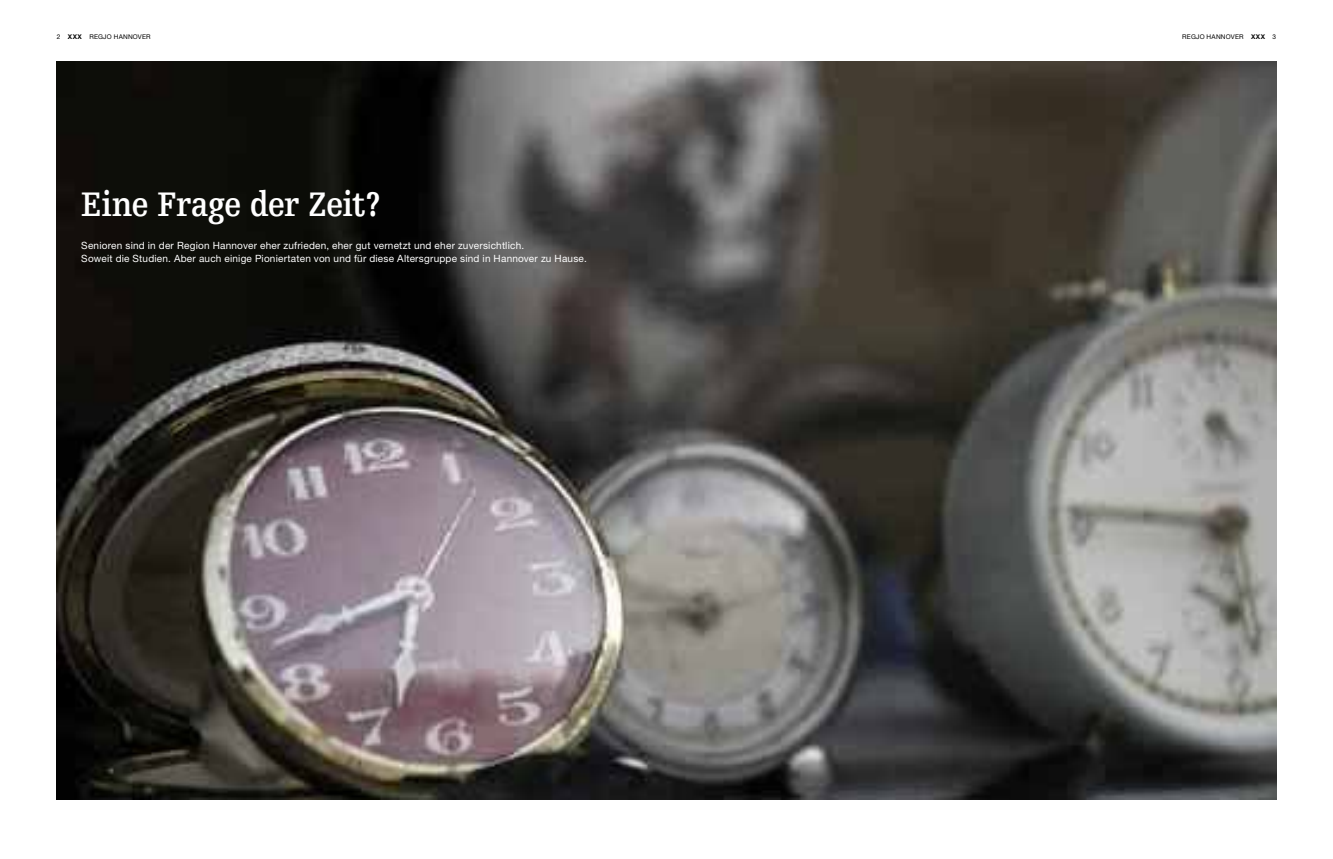
<style>
.page{position:relative;width:1333px;height:859px;background:#fff}
.page>*{position:absolute;margin:0;border:0;box-sizing:border-box;transform-origin:0 0}
.t1{font:700 36px "Egyptienne F";letter-spacing:-.015em;color:#fff;scale:.85 1}
.t2{font:10px/13px "Helvetica Neue LT";letter-spacing:.02em;color:#fff}
.t3{font:6.5px "Helvetica Neue LT";letter-spacing:.03em;color:#000}
.t4{font:700 6.5px "Helvetica Neue LT";color:#000}
.s1{font-weight:700}
.s2{font-weight:400}
</style>
<div class="page">
<img style="left:57px;top:62px;width:1219px;height:738px">
<p class="t3" style="left:57px;top:33px;width:93px">2 <span class="s1">XXX</span> regjo hannover</p>
<p class="t3" style="left:1182px;top:33px;width:60px">regjo hannover</p>
<p class="t4" style="left:1250px;top:33px;width:27px">XXX <span class="s2">3</span></p>
<h1 class="t1" style="left:81px;top:185px;width:354px">Eine Frage der Zeit?</h1>
<p class="t2" style="left:81px;top:239px;width:507px">Senioren sind in der Region Hannover eher zufrieden, eher gut vernetzt und eher zuversichtlich.<br>Soweit die Studien. Aber auch einige Pioniertaten von und für diese Altersgruppe sind in Hannover zu Hause.</p>
</div>
